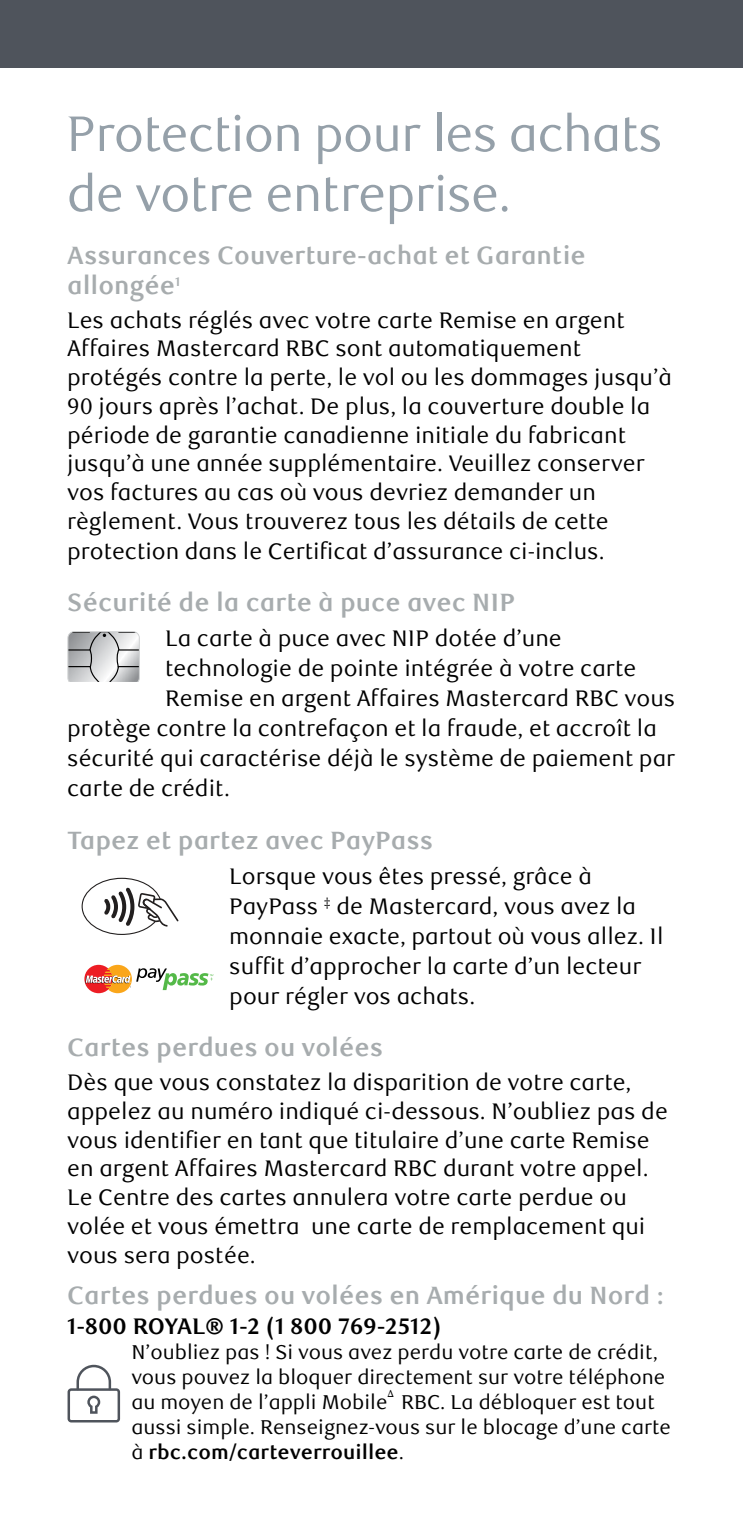
<style>
.page{position:relative;width:743px;height:1530px;background:#fff}
.page>*{position:absolute;margin:0;border:0;box-sizing:border-box;transform-origin:0 0}
.t1{font:50px/60px "RBC Display";color:#95a0a9}
.t2{font:700 25px/30px "RBC Text";color:#a7acae}
.t3{font:22.5px/29px "RBC Text";color:#000}
.t4{font:700 22.5px "RBC Text";color:#000}
.t5{font:20px/25px "RBC Text";color:#000}
.t6{font:10px "RBC Text Cond";color:#000}
.s1{font-weight:700}
</style>
<div class="page">
<div style="left:0;top:0;width:742px;height:68px;background:#4f545c"></div>
<svg style="left:82px;top:878px;width:96px;height:57px"></svg>
<svg style="left:85px;top:965px;width:128px;height:28px"></svg>
<svg style="left:68px;top:631px;width:72px;height:51px;background:#bfc0c2"></svg>
<svg style="left:68px;top:1365px;width:52px;height:57px"></svg>
<h1 class="t1" style="left:67px;top:105px;width:596px">Protection pour les achats de votre entreprise.</h1>
<p class="t2" style="left:67px;top:241px;width:520px">Assurances Couverture-achat et Garantie allongée<sup>1</sup></p>
<p class="t3" style="left:67px;top:306px;width:606px">Les achats réglés avec votre carte Remise en argent Affaires Mastercard RBC sont automatiquement protégés contre la perte, le vol ou les dommages jusqu’à 90 jours après l’achat. De plus, la couverture double la période de garantie canadienne initiale du fabricant jusqu’à une année supplémentaire. Veuillez conserver vos factures au cas où vous devriez demander un règlement. Vous trouverez tous les détails de cette protection dans le Certificat d’assurance ci-inclus.</p>
<p class="t2" style="left:67px;top:588px;width:450px">Sécurité de la carte à puce avec NIP</p>
<p class="t3" style="left:165px;top:625px;width:398px">La carte à puce avec NIP dotée d’une</p>
<p class="t3" style="left:165px;top:655px;width:472px">technologie de pointe intégrée à votre carte</p>
<p class="t3" style="left:165px;top:685px;width:511px">Remise en argent Affaires Mastercard RBC vous</p>
<p class="t3" style="left:67px;top:715px;width:591px">protège contre la contrefaçon et la fraude, et accroît la</p>
<p class="t3" style="left:67px;top:745px;width:609px">sécurité qui caractérise déjà le système de paiement par</p>
<p class="t3" style="left:67px;top:775px;width:164px">carte de crédit.</p>
<p class="t2" style="left:67px;top:826px;width:367px">Tapez et partez avec PayPass</p>
<p class="t3" style="left:229px;top:862px;width:435px;line-height:30px">Lorsque vous êtes pressé, grâce à PayPass <sup>‡</sup> de Mastercard, vous avez la monnaie exacte, partout où vous allez. Il suffit d’approcher la carte d’un lecteur pour régler vos achats.</p>
<p class="t2" style="left:67px;top:1033px;width:317px">Cartes perdues ou volées</p>
<p class="t3" style="left:67px;top:1069px;width:602px">Dès que vous constatez la disparition de votre carte, appelez au numéro indiqué ci-dessous. N’oubliez pas de vous identifier en tant que titulaire d’une carte Remise en argent Affaires Mastercard RBC durant votre appel.<br>Le Centre des cartes annulera votre carte perdue ou volée et vous émettra une carte de remplacement qui vous sera postée.</p>
<p class="t2" style="left:67px;top:1281px;width:598px">Cartes perdues ou volées en Amérique du Nord :</p>
<p class="t4" style="left:67px;top:1313px;width:376px">1-800 ROYAL® 1-2 (1 800 769-2512)</p>
<p class="t5" style="left:131px;top:1340px;width:535px">N’oubliez pas ! Si vous avez perdu votre carte de crédit, vous pouvez la bloquer directement sur votre téléphone au moyen de l’appli Mobile</p>
<p class="t6" style="left:387px;top:1388px;width:8px">∆</p>
<p class="t5" style="left:131px;top:1390px;width:541px;text-indent:270px">RBC. La débloquer est tout aussi simple. Renseignez-vous sur le blocage d’une carte à <span class="s1">rbc.com/carteverrouillee</span>.</p>
</div>
